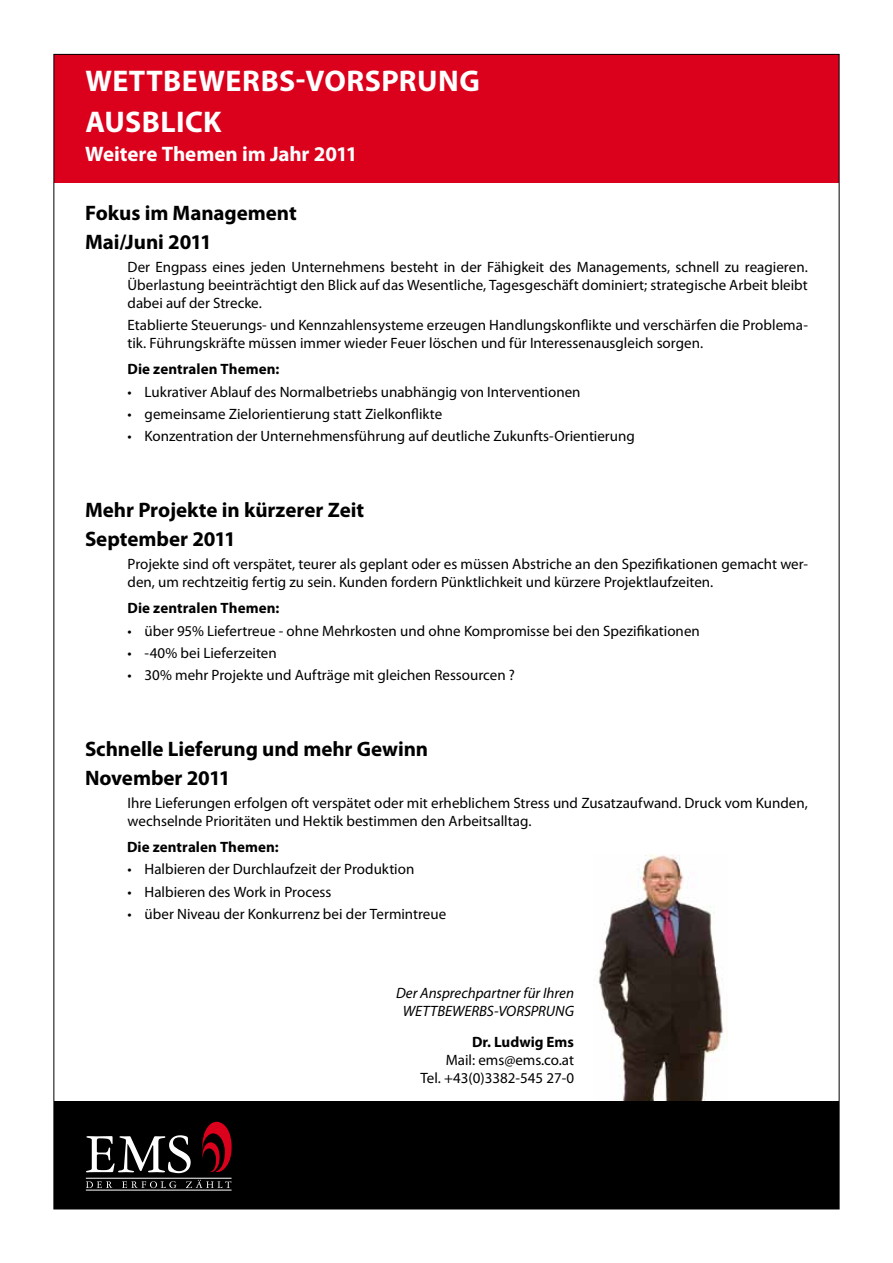
<style>
.page{position:relative;width:893px;height:1263px;background:#fff}
.page>*{position:absolute;margin:0;border:0;box-sizing:border-box;transform-origin:0 0}
.t1{font:700 30px/40.2px "Myriad Pro";letter-spacing:.015em;color:#fff}
.t2{font:700 21px/29.4px "Myriad Pro";letter-spacing:-.005em;color:#000}
.t3{font:700 21px "Myriad Pro";letter-spacing:-.005em;color:#fff}
.t4{font:15px/18px "Myriad Pro";color:#000}
.t5{font:700 15px "Myriad Pro";letter-spacing:.005em;color:#000}
.t6{font:italic 15px/18px "Myriad Pro";color:#000;text-align:center}
</style>
<div class="page">
<img style="left:598px;top:855px;width:129px;height:246px">
<div style="left:54px;top:54px;width:785px;height:129px;background:#db001b"></div>
<div style="left:54px;top:1101px;width:785px;height:108px;background:#000"></div>
<svg style="left:86px;top:1181px;width:27px;height:7px"></svg>
<svg style="left:122px;top:1181px;width:55px;height:7px"></svg>
<svg style="left:186px;top:1180px;width:45px;height:8px"></svg>
<svg style="left:86px;top:1135px;width:105px;height:38px"></svg>
<svg style="left:202px;top:1122px;width:30px;height:50px"></svg>
<hr style="left:86px;top:1178px;width:146px;height:1px;background:#fff">
<hr style="left:86px;top:1189px;width:146px;height:1px;background:#fff">
<h1 class="t1" style="left:85px;top:60px;width:396px">Wettbewerbs-Vorsprung<br>Ausblick</h1>
<h2 class="t3" style="left:85px;top:140px;width:274px">Weitere Themen im Jahr 2011</h2>
<h2 class="t2" style="left:85px;top:197px;width:213px">Fokus im Management<br>Mai/Juni 2011</h2>
<p class="t4" style="left:128px;top:257px;width:682px;text-align:justify">Der Engpass eines jeden Unternehmens besteht in der Fähigkeit des Managements, schnell zu reagieren.<br>Überlastung beeinträchtigt den Blick auf das Wesentliche, Tagesgeschäft dominiert; strategische Arbeit bleibt dabei auf der Strecke.</p>
<p class="t4" style="left:128px;top:316px;width:682px">Etablierte Steuerungs- und Kennzahlensysteme erzeugen Handlungskonflikte und verschärfen die Problema&shy;tik. Führungskräfte müssen immer wieder Feuer löschen und für Interessenausgleich sorgen.</p>
<p class="t5" style="left:128px;top:359px;width:153px">Die zentralen Themen:</p>
<p class="t4" style="left:128px;top:382px;width:454px">• Lukrativer Ablauf des Normalbetriebs unabhängig von Interventionen</p>
<p class="t4" style="left:128px;top:405px;width:316px">• gemeinsame Zielorientierung statt Zielkonflikte</p>
<p class="t4" style="left:128px;top:427px;width:509px">• Konzentration der Unternehmensführung auf deutliche Zukunfts-Orientierung</p>
<h2 class="t2" style="left:85px;top:495px;width:281px">Mehr Projekte in kürzerer Zeit<br>September 2011</h2>
<p class="t4" style="left:128px;top:554px;width:682px">Projekte sind oft verspätet, teurer als geplant oder es müssen Abstriche an den Spezifikationen gemacht wer&shy;den, um rechtzeitig fertig zu sein. Kunden fordern Pünktlichkeit und kürzere Projektlaufzeiten.</p>
<p class="t5" style="left:128px;top:598px;width:153px">Die zentralen Themen:</p>
<p class="t4" style="left:128px;top:621px;width:574px">• über 95% Liefertreue - ohne Mehrkosten und ohne Kompromisse bei den Spezifikationen</p>
<p class="t4" style="left:128px;top:643px;width:151px">• -40% bei Lieferzeiten</p>
<p class="t4" style="left:128px;top:666px;width:389px">• 30% mehr Projekte und Aufträge mit gleichen Ressourcen ?</p>
<h2 class="t2" style="left:85px;top:733px;width:345px">Schnelle Lieferung und mehr Gewinn<br>November 2011</h2>
<p class="t4" style="left:128px;top:793px;width:682px">Ihre Lieferungen erfolgen oft verspätet oder mit erheblichem Stress und Zusatzaufwand. Druck vom Kunden, wechselnde Prioritäten und Hektik bestimmen den Arbeitsalltag.</p>
<p class="t5" style="left:85px;top:837px;width:27px">D</p>
<p class="t5" style="left:138px;top:837px;width:143px">ie zentralen Themen:</p>
<p class="t4" style="left:128px;top:860px;width:288px">• Halbieren der Durchlaufzeit der Produktion</p>
<p class="t4" style="left:128px;top:882px;width:205px">• Halbieren des Work in Process</p>
<p class="t4" style="left:128px;top:905px;width:320px">• über Niveau der Konkurrenz bei der Termintreue</p>
<p class="t6" style="left:396px;top:984px;width:179px">Der Ansprechpartner für Ihren<br>WETTBEWERBS-VORSPRUNG</p>
<p class="t5" style="left:472px;top:1032px;width:104px">Dr. Ludwig Ems</p>
<p class="t4" style="left:421px;top:1051px;width:155px;text-align:right">Mail: ems@ems.co.at<br>Tel. +43(0)3382-545 27-0</p>
</div>
